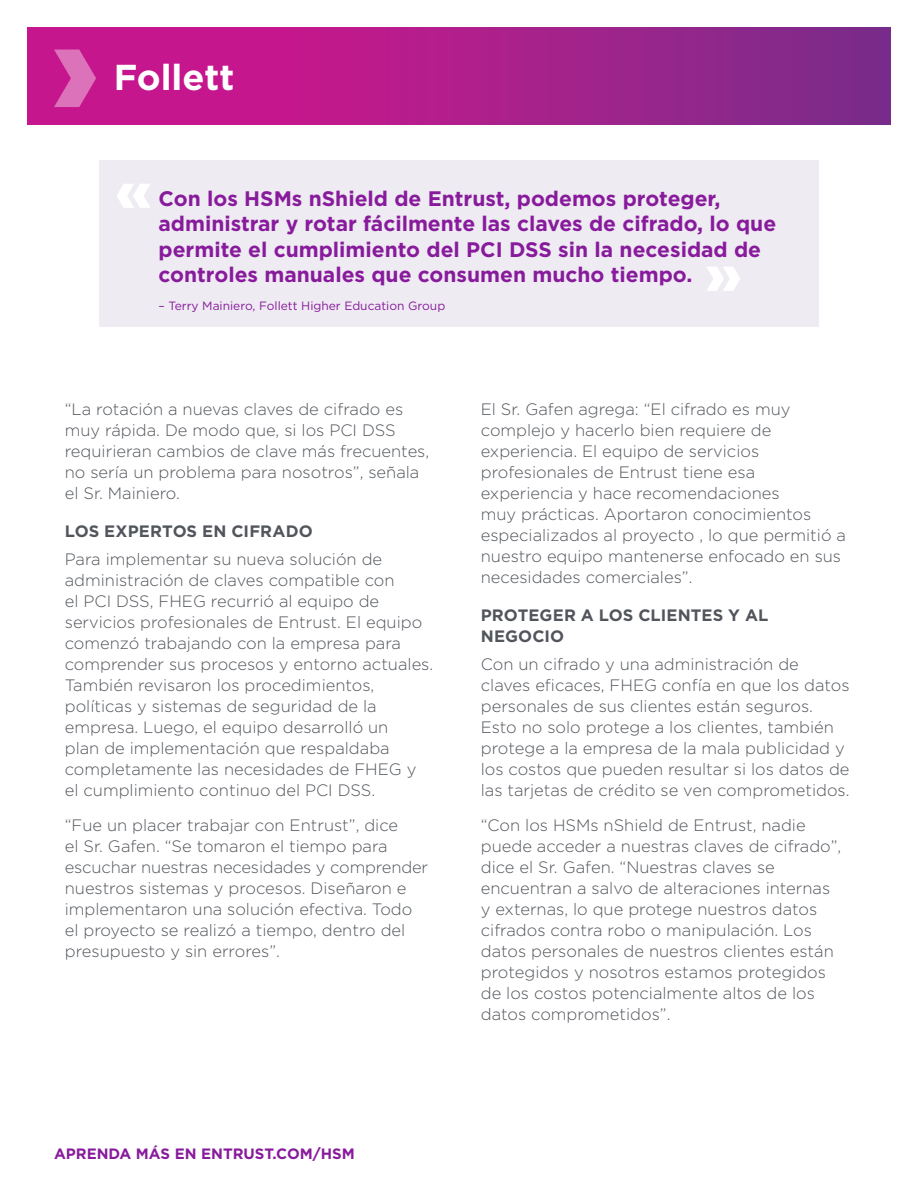
<style>
.page{position:relative;width:918px;height:1188px;background:#fff}
.page>*{position:absolute;margin:0;border:0;box-sizing:border-box;transform-origin:0 0}
.Company_Name{font:700 36px "Gotham";color:#fff}
.t1{font:700 21px/25.5px "Gotham";color:#881b9c}
.Body_copy{font:300 16.5px/21px "Gotham";color:#52555b}
.header_1{font:700 16.5px/21px "Gotham";letter-spacing:.005em;color:#52555b}
.CTA_URL_front{font:700 15px "Gotham";color:#881b9c}
.Quote_description{font:12px "Gotham";color:#881b9c}
</style>
<div class="page">
<svg style="left:27px;top:27px;width:864px;height:98px"></svg>
<svg style="left:54px;top:50px;width:42px;height:57px"></svg>
<div style="left:99px;top:160px;width:720px;height:166px;background:#eeebf2"></div>
<svg style="left:707px;top:267px;width:33px;height:24px"></svg>
<svg style="left:117px;top:184px;width:33px;height:24px"></svg>
<p class="Company_Name" style="left:114px;top:54px;width:122px">Follett</p>
<p class="t1" style="left:159px;top:185px;width:619px">Con los HSMs nShield de Entrust, podemos proteger, administrar y rotar fácilmente las claves de cifrado, lo que permite el cumplimiento del PCI DSS sin la necesidad de controles manuales que consumen mucho tiempo.</p>
<p class="Quote_description" style="left:159px;top:298px;width:288px">– Terry Mainiero, Follett Higher Education Group</p>
<p class="Body_copy" style="left:65px;top:398px;width:366px">“La rotación a nuevas claves de cifrado es muy rápida. De modo que, si los PCI DSS requirieran cambios de clave más frecuentes, no sería un problema para nosotros”, señala el Sr. Mainiero.</p>
<p class="header_1" style="left:65px;top:521px;width:249px">LOS EXPERTOS EN CIFRADO</p>
<p class="Body_copy" style="left:65px;top:548px;width:370px">Para implementar su nueva solución de administración de claves compatible con<br>el PCI DSS, FHEG recurrió al equipo de servicios profesionales de Entrust. El equipo comenzó trabajando con la empresa para comprender sus procesos y entorno actuales.<br>También revisaron los procedimientos, políticas y sistemas de seguridad de la empresa. Luego, el equipo desarrolló un<br>plan de implementación que respaldaba completamente las necesidades de FHEG y el cumplimiento continuo del PCI DSS.</p>
<p class="Body_copy" style="left:65px;top:814px;width:365px">“Fue un placer trabajar con Entrust”, dice<br>el Sr. Gafen. “Se tomaron el tiempo para escuchar nuestras necesidades y comprender nuestros sistemas y procesos. Diseñaron e implementaron una solución efectiva. Todo el proyecto se realizó a tiempo, dentro del presupuesto y sin errores”.</p>
<p class="CTA_URL_front" style="left:54px;top:1144px;width:302px">APRENDA MÁS EN ENTRUST.COM/HSM</p>
<p class="Body_copy" style="left:481px;top:398px;width:367px">El Sr. Gafen agrega: “El cifrado es muy complejo y hacerlo bien requiere de experiencia. El equipo de servicios profesionales de Entrust tiene esa experiencia y hace recomendaciones<br>muy prácticas. Aportaron conocimientos especializados al proyecto , lo que permitió a nuestro equipo mantenerse enfocado en sus necesidades comerciales”.</p>
<p class="header_1" style="left:481px;top:605px;width:289px">PROTEGER A LOS CLIENTES Y AL<br>NEGOCIO</p>
<p class="Body_copy" style="left:481px;top:653px;width:370px">Con un cifrado y una administración de claves eficaces, FHEG confía en que los datos personales de sus clientes están seguros.<br>Esto no solo protege a los clientes, también protege a la empresa de la mala publicidad y los costos que pueden resultar si los datos de las tarjetas de crédito se ven comprometidos.</p>
<p class="Body_copy" style="left:481px;top:814px;width:362px">“Con los HSMs nShield de Entrust, nadie puede acceder a nuestras claves de cifrado”, dice el Sr. Gafen. “Nuestras claves se encuentran a salvo de alteraciones internas y externas, lo que protege nuestros datos cifrados contra robo o manipulación. Los datos personales de nuestros clientes están protegidos y nosotros estamos protegidos de los costos potencialmente altos de los datos comprometidos”.</p>
</div>
